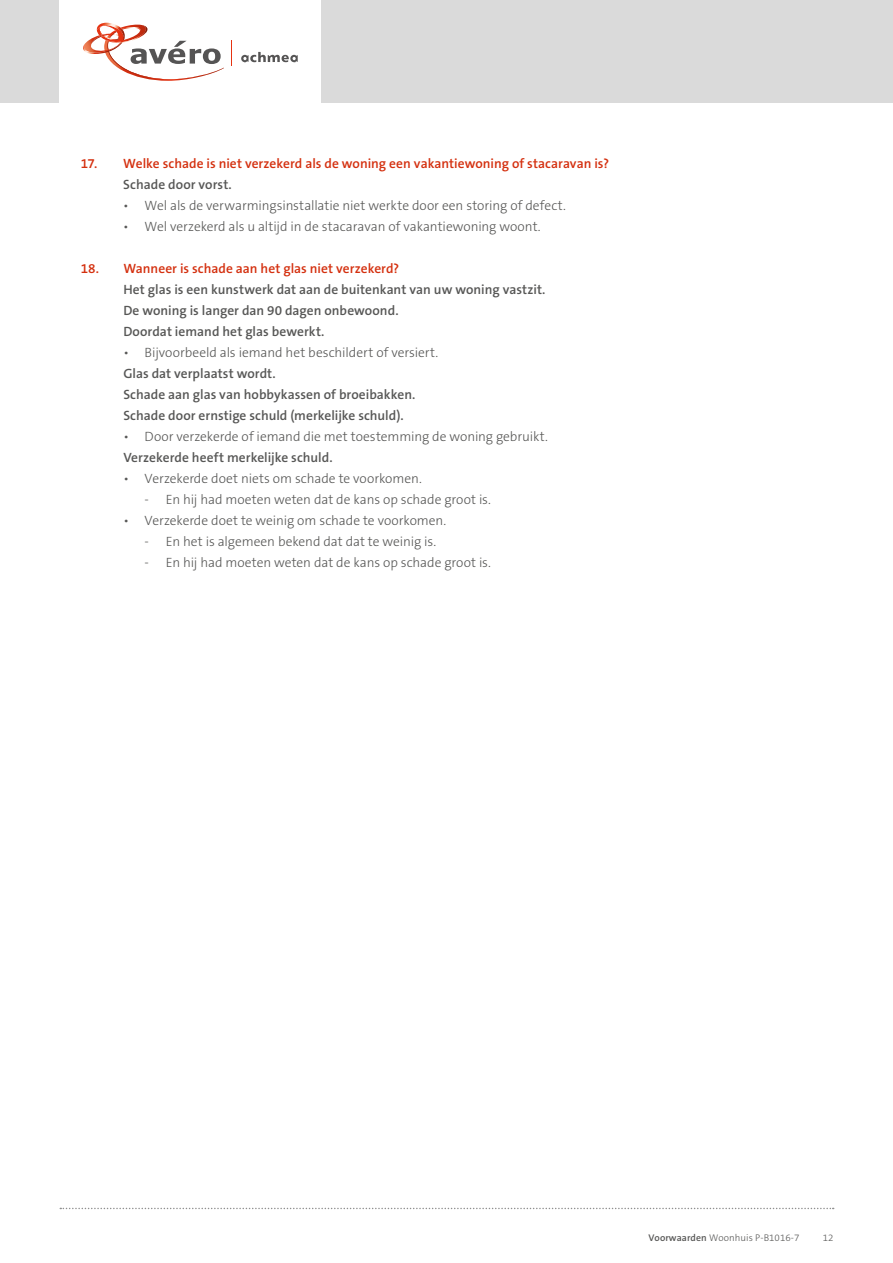
<style>
.page{position:relative;width:893px;height:1263px;background:#fff}
.page>*{position:absolute;margin:0;border:0;box-sizing:border-box;transform-origin:0 0}
.t1{font:300 13.5px "The Sans B3";letter-spacing:-.005em;color:#575756}
.t2{font:600 13.5px/21px "The Sans B6";color:#575756}
.t3{font:600 13.5px "The Sans B6";color:#d4300f}
.t4{font:300 9.75px "The Sans B3";letter-spacing:.005em;color:#575756}
.s1{font-family:"The Sans B6";font-weight:600}
</style>
<div class="page">
<div style="left:0;top:0;width:893px;height:103px;background:#dadada"></div>
<div style="left:60px;top:0;width:261px;height:103px;background:#fff"></div>
<svg style="left:241px;top:52px;width:57px;height:10px"></svg>
<svg style="left:83px;top:22px;width:141px;height:59px"></svg>
<svg style="left:231px;top:41px;width:1px;height:25px"></svg>
<svg style="left:60px;top:1208px;width:774px;height:1px"></svg>
<p class="t3" style="left:81px;top:156px;width:530px">17. Welke schade is niet verzekerd als de woning een vakantiewoning of stacaravan is?</p>
<p class="t2" style="left:123px;top:175px;width:110px">Schade door vorst.</p>
<p class="t1" style="left:123px;top:199px;width:444px">• Wel als de verwarmingsinstallatie niet werkte door een storing of defect.</p>
<p class="t1" style="left:123px;top:220px;width:419px">• Wel verzekerd als u altijd in de stacaravan of vakantiewoning woont.</p>
<p class="t3" style="left:81px;top:261px;width:320px">18. Wanneer is schade aan het glas niet verzekerd?</p>
<p class="t2" style="left:123px;top:280px;width:424px">Het glas is een kunstwerk dat aan de buitenkant van uw woning vastzit.<br>De woning is langer dan 90 dagen onbewoond.<br>Doordat iemand het glas bewerkt.</p>
<p class="t1" style="left:123px;top:346px;width:316px">• Bijvoorbeeld als iemand het beschildert of versiert.</p>
<p class="t2" style="left:123px;top:364px;width:294px">Glas dat verplaatst wordt.<br>Schade aan glas van hobbykassen of broeibakken.<br>Schade door ernstige schuld (merkelijke schuld).</p>
<p class="t1" style="left:123px;top:430px;width:426px">• Door verzekerde of iemand die met toestemming de woning gebruikt.</p>
<p class="t2" style="left:123px;top:448px;width:211px">Verzekerde heeft merkelijke schuld.</p>
<p class="t1" style="left:123px;top:472px;width:300px">• Verzekerde doet niets om schade te voorkomen.</p>
<p class="t1" style="left:145px;top:493px;width:348px">- En hij had moeten weten dat de kans op schade groot is.</p>
<p class="t1" style="left:123px;top:514px;width:324px">• Verzekerde doet te weinig om schade te voorkomen.</p>
<p class="t1" style="left:145px;top:535px;width:293px">- En het is algemeen bekend dat dat te weinig is.</p>
<p class="t1" style="left:145px;top:556px;width:348px">- En hij had moeten weten dat de kans op schade groot is.</p>
<p class="t4" style="left:648px;top:1233px;width:152px"><span class="s1">Voorwaarden</span> Woonhuis P-B1016-7</p>
<p class="t4" style="left:823px;top:1233px;width:12px">12</p>
</div>
